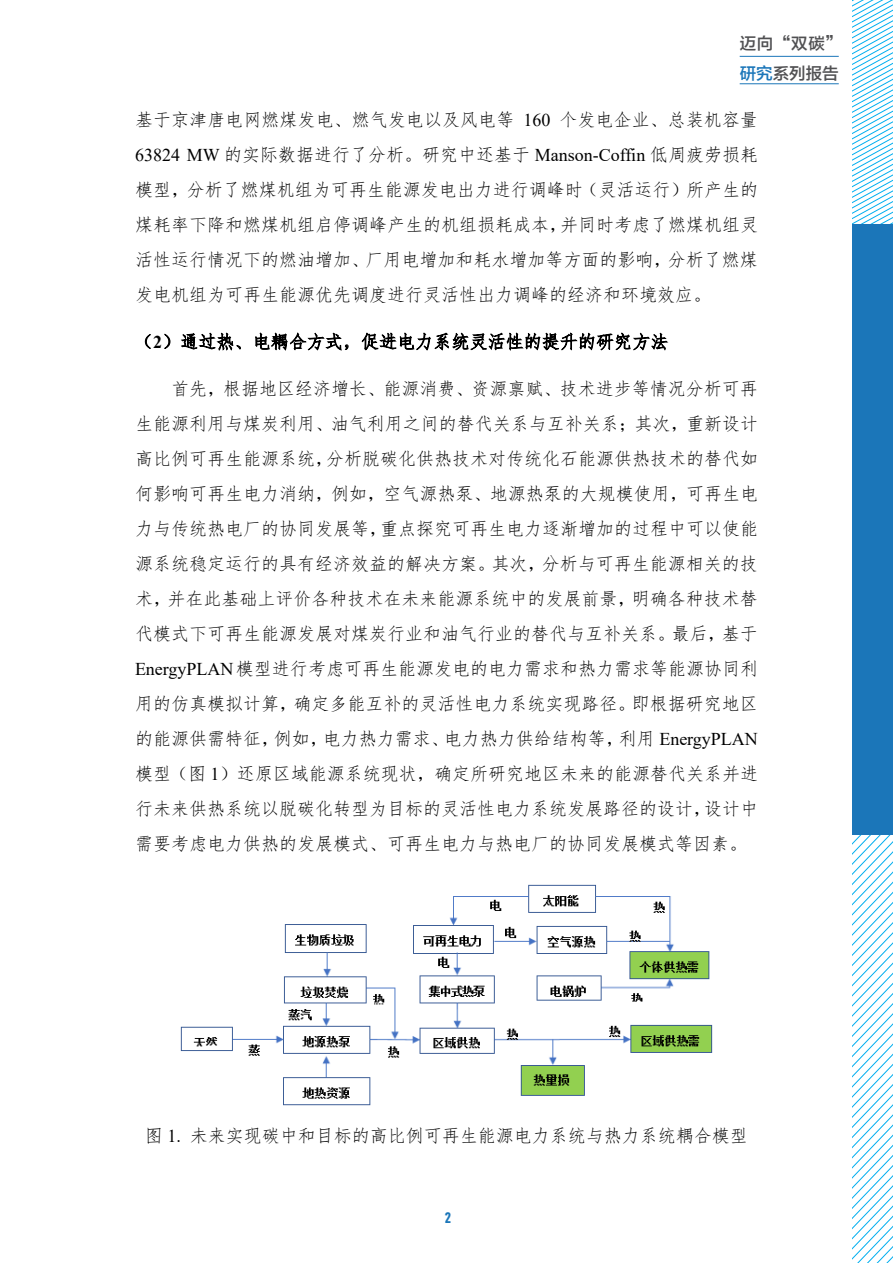
<style>
.page{position:relative;width:893px;height:1263px;background:#fff}
.page>*{position:absolute;margin:0;border:0;box-sizing:border-box;transform-origin:0 0}
.t1{font:18px/35px "Fang Song";color:#000;text-align:justify}
.t2{font:16.5px/29.1px "FZLTZHK GBK1 0";color:#505052}
.t3{font:900 15px "DIN Cond";color:#1b76b9}
.s1{color:#1b76b9}
.s2{font-family:"Times New Roman"}
.s3{font-family:"Times New Roman";font-weight:700}
</style>
<div class="page">
<hr style="left:740px;top:56px;width:99px;height:1px;background:#1b76b9">
<hr style="left:740px;top:84px;width:99px;height:1px;background:#1b76b9">
<svg style="left:853px;top:0;width:40px;height:224px"></svg>
<svg style="left:853px;top:835px;width:40px;height:428px"></svg>
<div style="left:853px;top:224px;width:40px;height:611px;background:#1b76b9"></div>
<img style="left:180px;top:884px;width:533px;height:222px">
<p class="t2" style="left:740px;top:30px;width:104px">迈向“双碳”<span class="s1">研究</span>系列报告</p>
<p class="t1" style="left:135px;top:102px;width:624px">基于京津唐电网燃煤发电、燃气发电以及风电等 <span class="s2">160</span> 个发电企业、总装机容量<span class="s2">63824 MW</span> 的实际数据进行了分析。研究中还基于 <span class="s2">Manson-Coffin</span> 低周疲劳损耗模型，分析了燃煤机组为可再生能源发电出力进行调峰时（灵活运行）所产生的煤耗率下降和燃煤机组启停调峰产生的机组损耗成本，并同时考虑了燃煤机组灵活性运行情况下的燃油增加、厂用电增加和耗水增加等方面的影响，分析了燃煤发电机组为可再生能源优先调度进行灵活性出力调峰的经济和环境效应。</p>
<p class="t1" style="left:135px;top:324px;width:535px">（<span class="s3">2</span>）通过热、电耦合方式，促进电力系统灵活性的提升的研究方法</p>
<p class="t1" style="left:135px;top:371px;width:624px;text-indent:36px">首先，根据地区经济增长、能源消费、资源禀赋、技术进步等情况分析可再生能源利用与煤炭利用、油气利用之间的替代关系与互补关系；其次，重新设计高比例可再生能源系统，分析脱碳化供热技术对传统化石能源供热技术的替代如何影响可再生电力消纳，例如，空气源热泵、地源热泵的大规模使用，可再生电力与传统热电厂的协同发展等，重点探究可再生电力逐渐增加的过程中可以使能源系统稳定运行的具有经济效益的解决方案。其次，分析与可再生能源相关的技术，并在此基础上评价各种技术在未来能源系统中的发展前景，明确各种技术替代模式下可再生能源发展对煤炭行业和油气行业的替代与互补关系。最后，基于<span class="s2">EnergyPLAN</span>模型进行考虑可再生能源发电的电力需求和热力需求等能源协同利用的仿真模拟计算，确定多能互补的灵活性电力系统实现路径。即根据研究地区的能源供需特征，例如，电力热力需求、电力热力供给结构等，利用 <span class="s2">EnergyPLAN</span>模型（图 <span class="s2">1</span>）还原区域能源系统现状，确定所研究地区未来的能源替代关系并进行未来供热系统以脱碳化转型为目标的灵活性电力系统发展路径的设计，设计中需要考虑电力供热的发展模式、可再生电力与热电厂的协同发展模式等因素。</p>
<p class="t1" style="left:145px;top:1119px;width:605px">图 <span class="s2">1.</span> 未来实现碳中和目标的高比例可再生能源电力系统与热力系统耦合模型</p>
<p class="t3" style="left:445px;top:1208px;width:8px">2</p>
</div>
